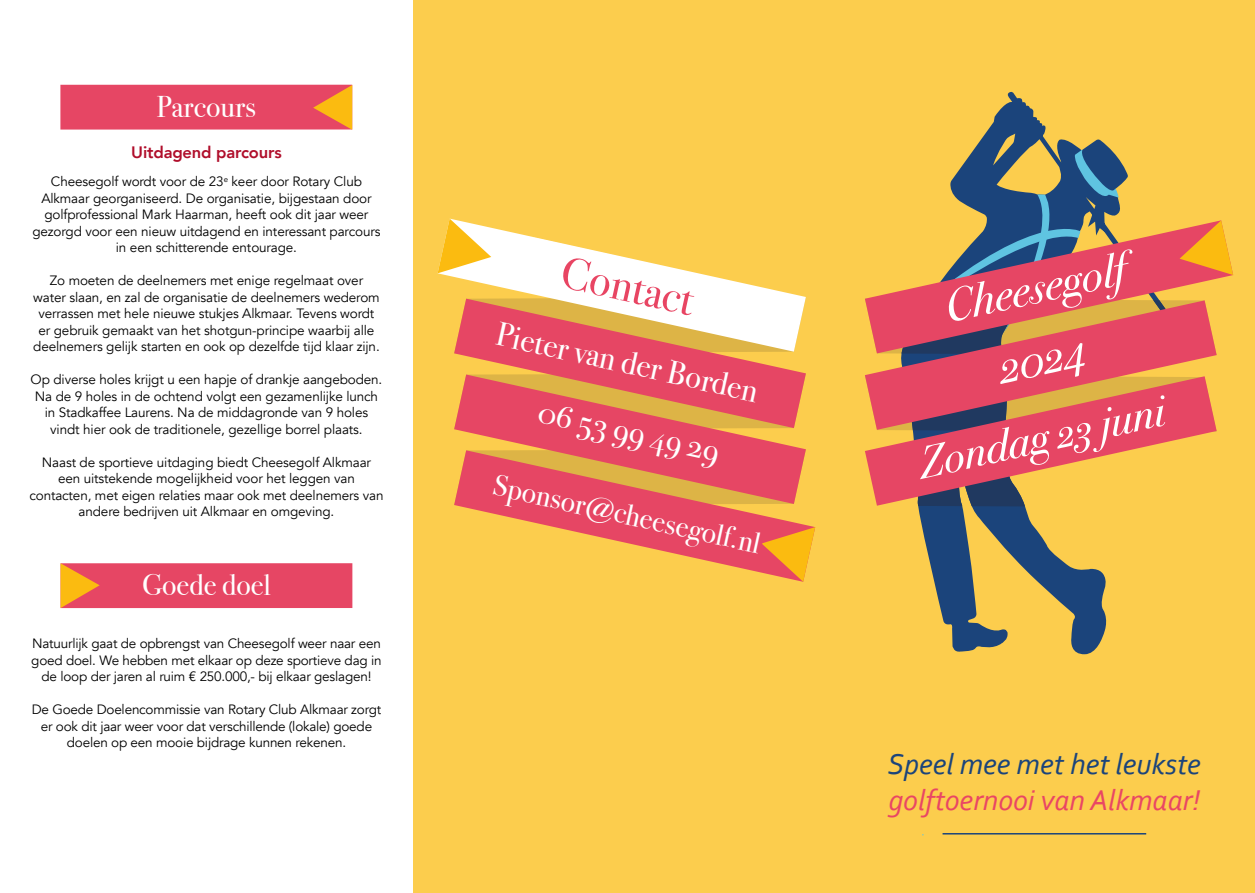
<style>
.page{position:relative;width:1255px;height:893px;background:#fff}
.page>*{position:absolute;margin:0;border:0;box-sizing:border-box;transform-origin:0 0}
.t1{font:italic 51px "Bodoni Svty Two OSITCTT";color:#fff}
.t2{font:italic 46.35px "Bodoni Svty Two OSITCTT";color:#fff}
.t3{font:italic 45px "Bodoni Svty Two OSITCTT";color:#fff}
.t4{font:45px "Bodoni Svty Two OSITCTT";color:#e84563}
.t5{font:33px/66.6px "Bodoni Svty Two OSITCTT";color:#fff}
.t6{font:30px "Bodoni Svty Two OSITCTT";color:#fff}
.t7{font:italic 30px "Corbel";color:#e94664}
.t8{font:italic 30px "Corbel";color:#1b447b}
.t9{font:800 16.5px "Avenir";letter-spacing:-.01em;color:#b00e2b}
.t10{font:13.5px/16.5px "Avenir";letter-spacing:-.01em;color:#000;text-align:center}
</style>
<div class="page">
<div style="left:413px;top:0;width:841px;height:893px;background:#fccd4d"></div>
<div style="left:60px;top:85px;width:292px;height:45px;background:#e64664"></div>
<svg style="left:313px;top:85px;width:39px;height:45px"></svg>
<div style="left:61px;top:563px;width:291px;height:45px;background:#e64664"></div>
<svg style="left:61px;top:563px;width:39px;height:45px"></svg>
<svg style="left:454px;top:353px;width:351px;height:22px;fill:#e64664"></svg>
<svg style="left:454px;top:375px;width:351px;height:74px;background:#e6655c"></svg>
<svg style="left:437px;top:219px;width:368px;height:134px"></svg>
<svg style="left:454px;top:449px;width:361px;height:133px"></svg>
<svg style="left:918px;top:91px;width:193px;height:564px"></svg>
<svg style="left:865px;top:355px;width:351px;height:21px;fill:#e64664"></svg>
<svg style="left:865px;top:376px;width:351px;height:130px;fill:#e64664"></svg>
<svg style="left:865px;top:149px;width:368px;height:206px"></svg>
<hr style="left:942px;top:833px;width:204px;height:1px;background:#1b447b">
<h3 class="t6" style="left:156px;top:89px;width:101px">Parcours</h3>
<p class="t9" style="left:131px;top:139px;width:152px">Uitdagend parcours</p>
<p class="t10" style="left:32px;top:174px;width:349px">Cheesegolf wordt voor de 23<sup>e</sup> keer door Rotary Club Alkmaar georganiseerd. De organisatie, bijgestaan door golfprofessional Mark Haarman, heeft ook dit jaar weer gezorgd voor een nieuw uitdagend en interessant parcours in een schitterende entourage.</p>
<p class="t10" style="left:33px;top:273px;width:348px">Zo moeten de deelnemers met enige regelmaat over water slaan, en zal de organisatie de deelnemers wederom verrassen met hele nieuwe stukjes Alkmaar. Tevens wordt er gebruik gemaakt van het shotgun-principe waarbij alle deelnemers gelijk starten en ook op dezelfde tijd klaar zijn.</p>
<p class="t10" style="left:31px;top:372px;width:353px">Op diverse holes krijgt u een hapje of drankje aangeboden.<br>Na de 9 holes in de ochtend volgt een gezamenlijke lunch in Stadkaffee Laurens. Na de middagronde van 9 holes vindt hier ook de traditionele, gezellige borrel plaats.</p>
<p class="t10" style="left:29px;top:454px;width:355px">Naast de sportieve uitdaging biedt Cheesegolf Alkmaar een uitstekende mogelijkheid voor het leggen van contacten, met eigen relaties maar ook met deelnemers van andere bedrijven uit Alkmaar en omgeving.</p>
<h3 class="t6" style="left:142px;top:567px;width:130px">Goede doel</h3>
<p class="t10" style="left:31px;top:636px;width:352px">Natuurlijk gaat de opbrengst van Cheesegolf weer naar een goed doel. We hebben met elkaar op deze sportieve dag in de loop der jaren al ruim € 250.000,- bij elkaar geslagen!</p>
<p class="t10" style="left:32px;top:702px;width:351px">De Goede Doelencommissie van Rotary Club Alkmaar zorgt er ook dit jaar weer voor dat verschillende (lokale) goede doelen op een mooie bijdrage kunnen rekenen.</p>
<h3 class="t4" style="left:568px;top:245px;width:136px;rotate:13deg">Contact</h3>
<h3 class="t5" style="left:561px;top:313px;width:210px;text-indent:-59px;rotate:13deg">Pieter van der Borden<br>06 53 99 49 29</h3>
<h3 class="t6" style="left:498px;top:466px;width:274px;rotate:13deg">Sponsor@cheesegolf.nl</h3>
<h2 class="t2" style="left:939px;top:279px;width:185px;rotate:-12deg">Cheesegolf</h2>
<h1 class="t1" style="left:992px;top:336px;width:89px;rotate:-12deg">2024</h1>
<h3 class="t3" style="left:911px;top:438px;width:253px;rotate:-13deg">Zondag 23 juni</h3>
<h3 class="t8" style="left:887px;top:745px;width:315px">Speel mee met het leukste</h3>
<h3 class="t7" style="left:888px;top:781px;width:313px">golftoernooi van Alkmaar!</h3>
</div>
